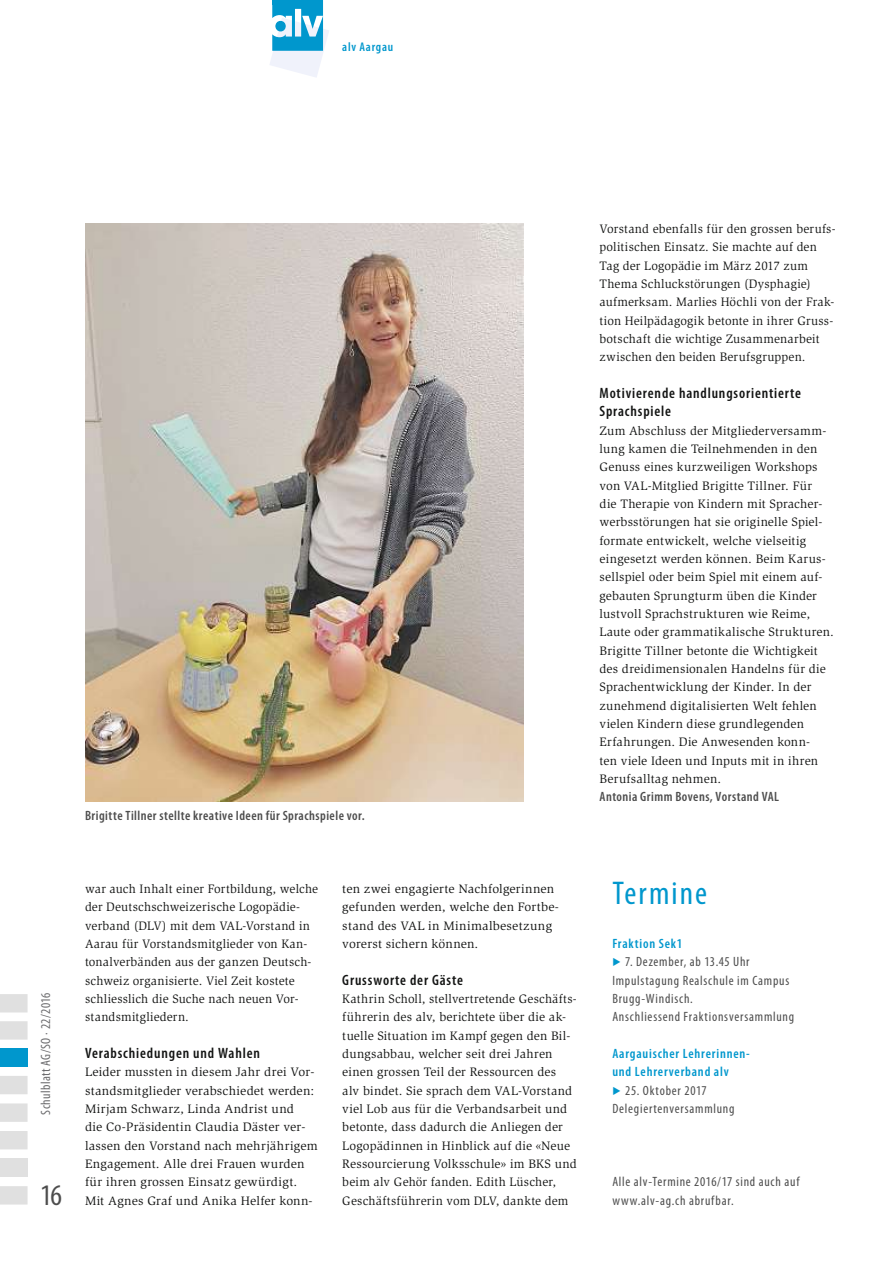
<style>
.page{position:relative;width:893px;height:1263px;background:#fff}
.page>*{position:absolute;margin:0;border:0;box-sizing:border-box;transform-origin:0 0}
.t1{font:condensed 33px "Myriad Pro";letter-spacing:.06em;color:#0097cd}
.t2{font:condensed 30px "Myriad Pro";color:#4d4d4d}
.t3{font:600 condensed 15px/18.3px "Myriad Pro";letter-spacing:.055em;color:#131413}
.t4{font:condensed 13.5px/18.3px "Myriad Pro";letter-spacing:.055em;color:#4d4d4d}
.t5{font:600 condensed 13.5px "Myriad Pro";letter-spacing:.035em;color:#4d4d4d}
.t6{font:600 condensed 13.5px/18.3px "Myriad Pro";letter-spacing:.06em;color:#0097cd}
.t7{font:condensed 13.5px "Myriad Pro";letter-spacing:.03em;color:#6c6c6e}
.t8{font:12.6px/18.3px "Slimbach Std";letter-spacing:.015em;color:#131413}
.t9{font:600 condensed 12.6px "Myriad Pro";letter-spacing:.06em;color:#0097cd}
</style>
<div class="page">
<svg style="left:0;top:994px;width:28px;height:210px"></svg>
<div style="left:0;top:1158px;width:28px;height:19px;background:#e0e0e0"></div>
<div style="left:0;top:1048px;width:28px;height:19px;background:#0097cd"></div>
<svg style="left:270px;top:0;width:59px;height:77px"></svg>
<img style="left:85px;top:224px;width:439px;height:577px">
<p class="t9" style="left:342px;top:39px;width:52px">alv Aargau</p>
<p class="t5" style="left:85px;top:807px;width:281px">Brigitte Tillner stellte kreative Ideen für Sprachspiele vor.</p>
<p class="t8" style="left:600px;top:220px;width:238px">Vorstand ebenfalls für den grossen berufs&shy;politischen Einsatz. Sie machte auf den Tag der Logopädie im März 2017 zum Thema Schluckstörungen (Dysphagie) aufmerksam. Marlies Höchli von der Frak&shy;tion Heilpädagogik betonte in ihrer Gruss&shy;botschaft die wichtige Zusammenarbeit zwischen den beiden Berufsgruppen.</p>
<p class="t3" style="left:600px;top:384px;width:203px">Motivierende handlungsorientierte<br>Sprachspiele</p>
<p class="t8" style="left:600px;top:422px;width:236px">Zum Abschluss der Mitgliederversamm&shy;lung kamen die Teilnehmenden in den Genuss eines kurzweiligen Workshops von VAL-Mitglied Brigitte Tillner. Für<br>die Therapie von Kindern mit Spracher&shy;werbsstörungen hat sie originelle Spiel&shy;formate entwickelt, welche vielseitig eingesetzt werden können. Beim Karus&shy;sellspiel oder beim Spiel mit einem auf&shy;gebauten Sprungturm üben die Kinder lustvoll Sprachstrukturen wie Reime, Laute oder grammatikalische Strukturen.<br>Brigitte Tillner betonte die Wichtigkeit des dreidimensionalen Handelns für die Sprachentwicklung der Kinder. In der zunehmend digitalisierten Welt fehlen vielen Kindern diese grundlegenden Erfahrungen. Die Anwesenden konn-<br>ten viele Ideen und Inputs mit in ihren Berufsalltag nehmen.</p>
<p class="t5" style="left:600px;top:789px;width:181px">Antonia Grimm Bovens, Vorstand VAL</p>
<p class="t7" style="left:41px;top:1115px;width:124px;rotate:-90deg">Schulblatt AG/SO · 22/2016</p>
<h2 class="t2" style="left:40px;top:1185px;width:23px">16</h2>
<p class="t8" style="left:85px;top:880px;width:235px">war auch Inhalt einer Fortbildung, welche der Deutschschweizerische Logopädie&shy;verband (DLV) mit dem VAL-Vorstand in Aarau für Vorstandsmitglieder von Kan&shy;tonalverbänden aus der ganzen Deutsch&shy;schweiz organisierte. Viel Zeit kostete schliesslich die Suche nach neuen Vor&shy;standsmitgliedern.</p>
<p class="t3" style="left:85px;top:1043px;width:176px">Verabschiedungen und Wahlen</p>
<p class="t8" style="left:85px;top:1063px;width:234px">Leider mussten in diesem Jahr drei Vor&shy;standsmitglieder verabschiedet werden:<br>Mirjam Schwarz, Linda Andrist und<br>die Co-Präsidentin Claudia Däster ver&shy;lassen den Vorstand nach mehrjährigem Engagement. Alle drei Frauen wurden für ihren grossen Einsatz gewürdigt.<br>Mit Agnes Graf und Anika Helfer konn-</p>
<p class="t8" style="left:342px;top:880px;width:218px">ten zwei engagierte Nachfolgerinnen gefunden werden, welche den Fortbe&shy;stand des VAL in Minimalbesetzung vorerst sichern können.</p>
<p class="t3" style="left:342px;top:970px;width:122px">Grussworte der Gäste</p>
<p class="t8" style="left:342px;top:990px;width:236px">Kathrin Scholl, stellvertretende Geschäfts&shy;führerin des alv, berichtete über die ak&shy;tuelle Situation im Kampf gegen den Bil&shy;dungsabbau, welcher seit drei Jahren einen grossen Teil der Ressourcen des<br>alv bindet. Sie sprach dem VAL-Vorstand viel Lob aus für die Verbandsarbeit und betonte, dass dadurch die Anliegen der Logopädinnen in Hinblick auf die «Neue Ressourcierung Volksschule» im BKS und beim alv Gehör fanden. Edith Lüscher, Geschäftsführerin vom DLV, dankte dem</p>
<h1 class="t1" style="left:612px;top:883px;width:96px">Termine</h1>
<p class="t6" style="left:612px;top:934px;width:72px">Fraktion Sek1</p>
<p class="t4" style="left:612px;top:953px;width:183px;text-indent:13px">7. Dezember, ab 13.45 Uhr<br>Impulstagung Realschule im Campus<br>Brugg-Windisch.<br>Anschliessend Fraktionsversammlung</p>
<p class="t6" style="left:612px;top:1044px;width:139px">Aargauischer Lehrerinnen&shy;und Lehrerverband alv</p>
<p class="t4" style="left:612px;top:1082px;width:124px;text-indent:13px">25. Oktober 2017<br>Delegiertenversammlung</p>
<p class="t4" style="left:612px;top:1173px;width:189px">Alle alv-Termine 2016/17 sind auch auf www.alv-ag.ch abrufbar.</p>
</div>
